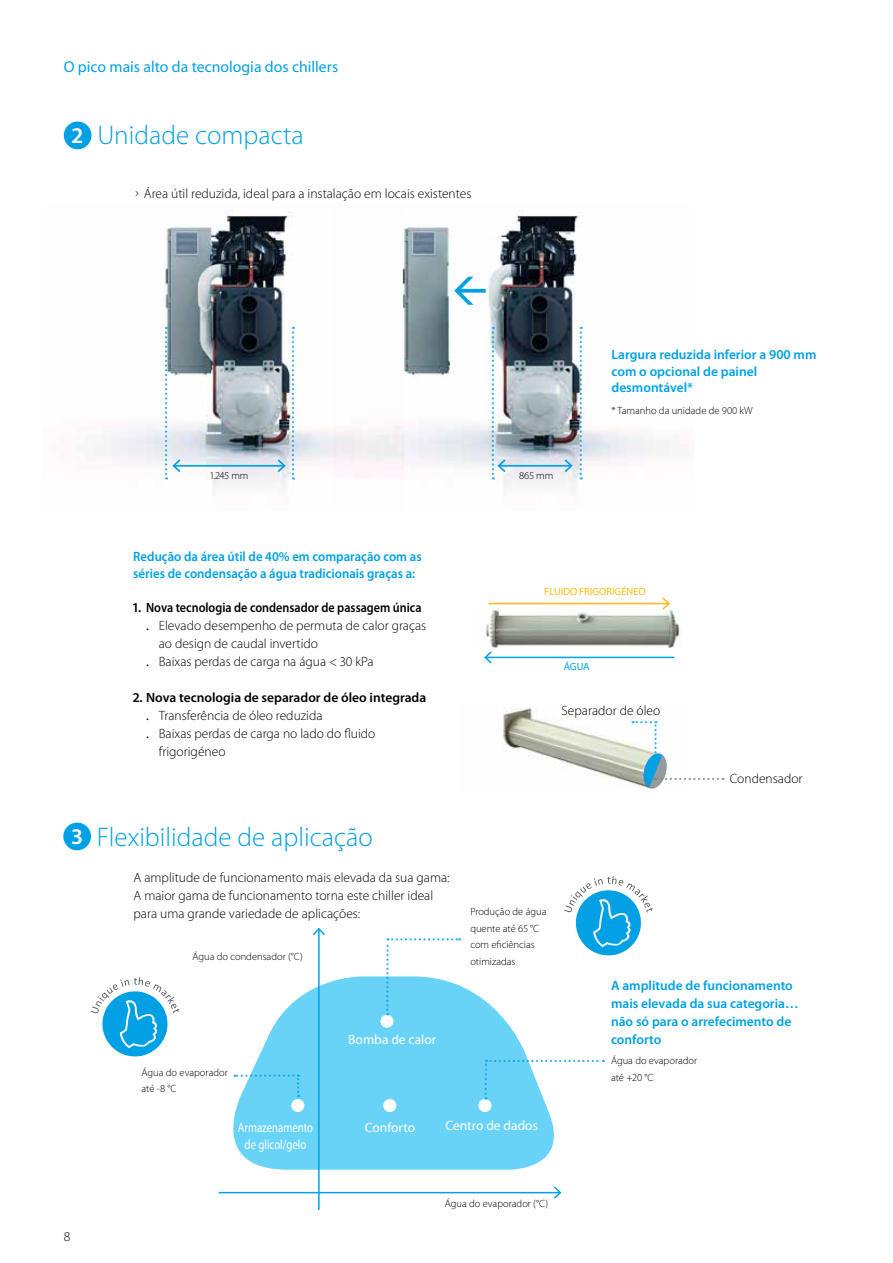
<style>
.page{position:relative;width:893px;height:1263px;background:#fff}
.page>*{position:absolute;margin:0;border:0;box-sizing:border-box;transform-origin:0 0}
.t1{font:300 27px "Myriad Pro";color:#00a1e4}
.t2{font:15.75px "Myriad Pro";color:#00a1e4}
.t3{font:300 13.5px/18px "Myriad Pro";color:#000}
.t4{font:600 13.5px/18px "Myriad Pro";color:#00a1e4}
.t5{font:600 13.5px "Myriad Pro";color:#000}
.t6{font:600 13.5px/16.2px "Myriad Pro";color:#00a1e4;scale:.95 1}
.t7{font:13.5px "Myriad Pro";color:#fff}
.t8{font:13.5px "Myriad Pro";color:#fff;scale:.8 1}
.t9{font:300 10.5px/16.5px "Myriad Pro";color:#000}
.t10{font:10.5px "Myriad Pro";color:#fdb913}
.t11{font:10.5px "Myriad Pro";color:#00a1e4}
.s1{font-weight:600;font-size:22.5px;color:#fff}
.s2{font-weight:400}
</style>
<div class="page">
<img style="left:482px;top:609px;width:199px;height:39px">
<svg style="left:233px;top:976px;width:321px;height:194px;fill:#69d3f7"></svg>
<div style="left:380px;top:1015px;width:13px;height:13px;background:#fff;border-radius:50%"></div>
<div style="left:383px;top:1099px;width:13px;height:13px;background:#fff;border-radius:50%"></div>
<div style="left:291px;top:1099px;width:13px;height:13px;background:#fff;border-radius:50%"></div>
<div style="left:478px;top:1099px;width:13px;height:13px;background:#fff;border-radius:50%"></div>
<svg style="left:234px;top:1074px;width:65px;height:23px"></svg>
<svg style="left:386px;top:938px;width:74px;height:77px"></svg>
<svg style="left:484px;top:1060px;width:120px;height:40px"></svg>
<svg style="left:91px;top:977px;width:88px;height:79px"></svg>
<svg style="left:564px;top:876px;width:89px;height:79px"></svg>
<img style="left:111px;top:210px;width:223px;height:282px">
<img style="left:334px;top:210px;width:319px;height:282px">
<div style="left:64px;top:122px;width:27px;height:27px;background:#00a1e4;border-radius:50%"></div>
<svg style="left:454px;top:277px;width:32px;height:28px"></svg>
<svg style="left:580px;top:327px;width:2px;height:153px"></svg>
<hr style="left:174px;top:465px;width:110px;height:2px;background:#00a1e4">
<svg style="left:165px;top:327px;width:17px;height:153px"></svg>
<svg style="left:276px;top:327px;width:18px;height:153px"></svg>
<hr style="left:499px;top:465px;width:72px;height:2px;background:#00a1e4">
<svg style="left:492px;top:327px;width:15px;height:153px"></svg>
<svg style="left:563px;top:458px;width:11px;height:16px"></svg>
<hr style="left:489px;top:603px;width:180px;height:1px;background:#fdb913">
<svg style="left:661px;top:597px;width:10px;height:14px"></svg>
<hr style="left:485px;top:657px;width:189px;height:1px;background:#00a1e4">
<svg style="left:484px;top:651px;width:9px;height:13px"></svg>
<hr style="left:219px;top:1192px;width:341px;height:1px;background:#00a1e4">
<svg style="left:552px;top:1186px;width:10px;height:13px"></svg>
<hr style="left:318px;top:929px;width:2px;height:281px;background:#00a1e4">
<svg style="left:312px;top:927px;width:13px;height:10px"></svg>
<div style="left:63px;top:822px;width:28px;height:28px;background:#00a1e4;border-radius:50%"></div>
<img style="left:502px;top:708px;width:131px;height:78px">
<svg style="left:633px;top:721px;width:91px;height:68px"></svg>
<p class="t2" style="left:64px;top:57px;width:276px">O pico mais alto da tecnologia dos chillers</p>
<h1 class="t1" style="left:72px;top:119px;width:233px"><span class="s1">2</span> Unidade compacta</h1>
<p class="t3" style="left:135px;top:184px;width:338px">ū Área útil reduzida, ideal para a instalação em locais existentes</p>
<p class="t9" style="left:211px;top:467px;width:40px">1.245 mm</p>
<p class="t9" style="left:519px;top:467px;width:36px">865 mm</p>
<p class="t4" style="left:611px;top:346px;width:207px;line-height:16.2px">Largura reduzida inferior a 900 mm com o opcional de painel desmontável*</p>
<p class="t9" style="left:611px;top:402px;width:143px">* Tamanho da unidade de 900 kW</p>
<p class="t6" style="left:133px;top:548px;width:305px">Redução da área útil de 40% em comparação com as séries de condensação a água tradicionais graças a:</p>
<p class="t5" style="left:133px;top:599px;width:290px">1. Nova tecnologia de condensador de passagem única</p>
<p class="t3" style="left:146px;top:616px;width:282px"><span class="s2">.</span> Elevado desempenho de permuta de calor graças</p>
<p class="t3" style="left:159px;top:634px;width:161px">ao design de caudal invertido</p>
<p class="t3" style="left:146px;top:652px;width:229px"><span class="s2">.</span> Baixas perdas de carga na água &lt; 30 kPa</p>
<p class="t5" style="left:133px;top:689px;width:294px">2. Nova tecnologia de separador de óleo integrada</p>
<p class="t3" style="left:146px;top:706px;width:178px"><span class="s2">.</span> Transferência de óleo reduzida</p>
<p class="t3" style="left:146px;top:724px;width:231px"><span class="s2">.</span> Baixas perdas de carga no lado do fluido</p>
<p class="t3" style="left:159px;top:742px;width:68px">frigorigéneo</p>
<h1 class="t1" style="left:72px;top:821px;width:303px"><span class="s1">3</span> Flexibilidade de aplicação</h1>
<p class="t3" style="left:134px;top:868px;width:318px">A amplitude de funcionamento mais elevada da sua gama:<br>A maior gama de funcionamento torna este chiller ideal para uma grande variedade de aplicações:</p>
<p class="t9" style="left:192px;top:948px;width:112px">Água do condensador (°C)</p>
<p class="t7" style="left:348px;top:1031px;width:89px">Bomba de calor</p>
<p class="t10" style="left:544px;top:585px;width:103px">FLUIDO FRIGORIGÉNEO</p>
<p class="t11" style="left:564px;top:660px;width:27px">ÁGUA</p>
<p class="t3" style="left:562px;top:702px;width:100px">Separador de óleo</p>
<p class="t3" style="left:730px;top:769px;width:74px">Condensador</p>
<p class="t9" style="left:470px;top:903px;width:78px">Produção de água quente até 65 °C com eficiências otimizadas</p>
<p class="t4" style="left:611px;top:976px;width:189px">A amplitude de funcionamento mais elevada da sua categoria… não só para o arrefecimento de conforto</p>
<p class="t9" style="left:142px;top:1064px;width:88px">Água do evaporador até -8 °C</p>
<p class="t9" style="left:611px;top:1052px;width:88px">Água do evaporador até +20 °C</p>
<p class="t8" style="left:238px;top:1119px;width:96px">Armazenamento</p>
<p class="t7" style="left:365px;top:1119px;width:52px">Conforto</p>
<p class="t7" style="left:445px;top:1117px;width:94px">Centro de dados</p>
<p class="t8" style="left:245px;top:1136px;width:79px">de glicol/gelo</p>
<p class="t3" style="left:64px;top:1227px;width:8px">8</p>
<p class="t9" style="left:445px;top:1195px;width:105px">Água do evaporador (°C)</p>
</div>
